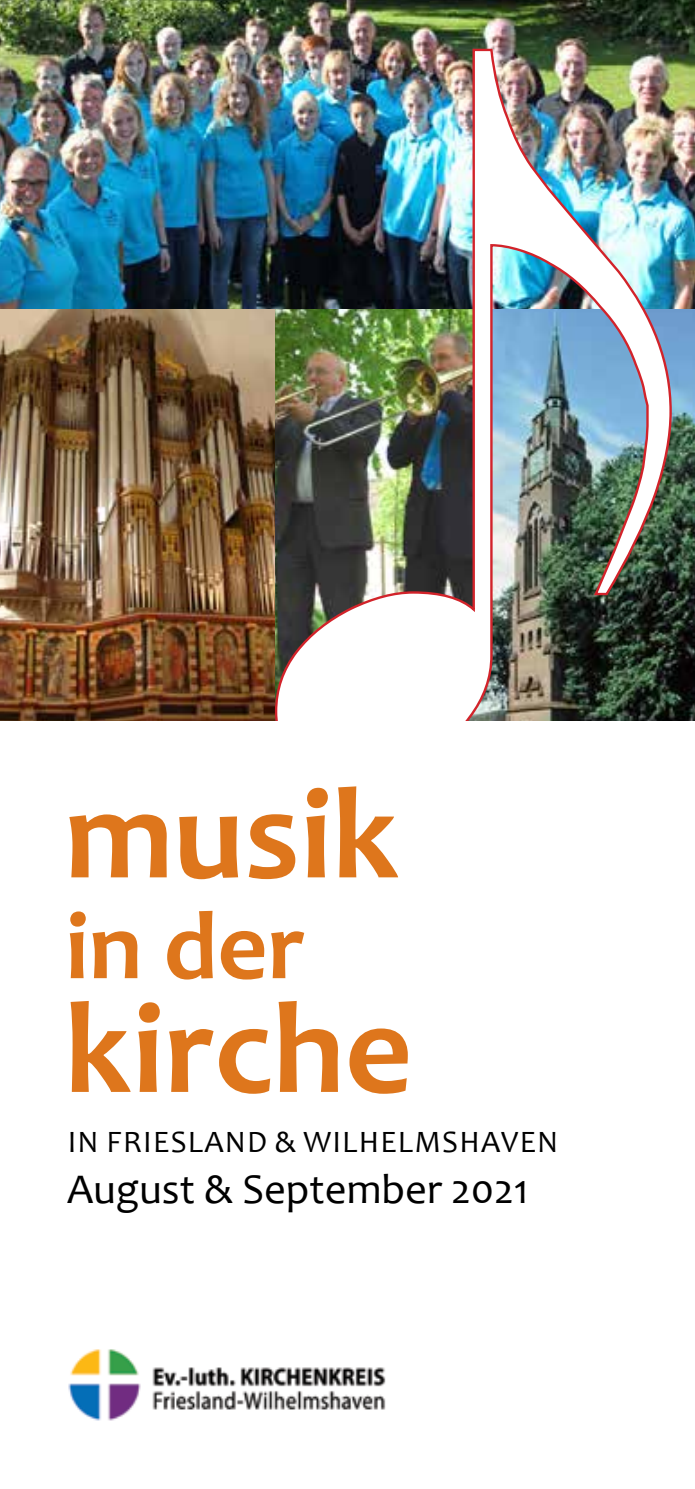
<style>
.page{position:relative;width:695px;height:1489px;background:#fff}
.page>*{position:absolute;margin:0;border:0;box-sizing:border-box;transform-origin:0 0}
.t1{font:700 131px "Candara";color:#de761c}
.t2{font:700 97.5px "Candara";color:#de761c}
.t3{font:42.5px "Candara";color:#000}
.t4{font:31.25px "Candara";letter-spacing:.04em;color:#000}
</style>
<div class="page">
<img style="left:68px;top:1349px;width:318px;height:72px">
<img style="left:0;top:308px;width:274px;height:413px">
<img style="left:673px;top:308px;width:21px;height:413px">
<img style="left:0;top:0;width:694px;height:308px">
<img style="left:274px;top:48px;width:399px;height:673px">
<h1 class="t1" style="left:65px;top:752px;width:336px">musik</h1>
<h2 class="t2" style="left:65px;top:885px;width:242px">in der</h2>
<h1 class="t1" style="left:65px;top:967px;width:349px">kirche</h1>
<p class="t4" style="left:68px;top:1122px;width:492px">IN FRIESLAND &amp; WILHELMSHAVEN</p>
<h3 class="t3" style="left:67px;top:1162px;width:463px">AUGUST &amp; SEPTEMBER 2021</h3>
</div>
